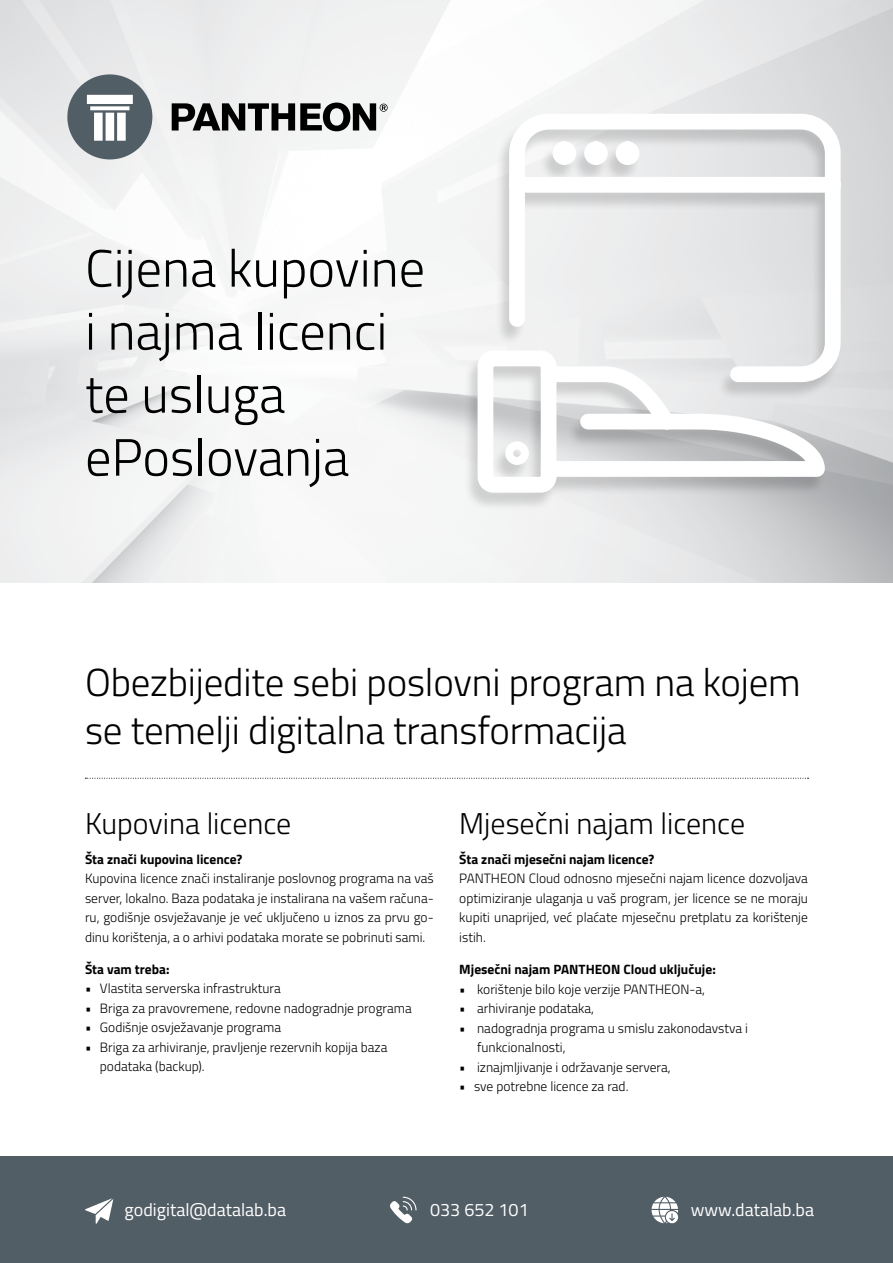
<style>
.page{position:relative;width:893px;height:1263px;background:#fff}
.page>*{position:absolute;margin:0;border:0;box-sizing:border-box;transform-origin:0 0}
.t1{font:300 52.5px/63px "Titillium";color:#000}
.t2{font:300 39px/48px "Titillium";letter-spacing:-.005em;color:#000}
.t3{font:300 30px "Titillium";color:#000}
.t4{font:18px "Titillium";color:#fff}
.t5{font:300 13.5px/19.5px "Titillium";color:#000;text-align:justify}
.t6{font:700 13.5px "Titillium";color:#000}
</style>
<div class="page">
<div style="left:0;top:1157px;width:893px;height:106px;background:#525e66"></div>
<svg style="left:390px;top:1197px;width:27px;height:26px"></svg>
<svg style="left:652px;top:1197px;width:26px;height:26px"></svg>
<svg style="left:85px;top:1198px;width:28px;height:26px"></svg>
<svg style="left:67px;top:74px;width:85px;height:85px"></svg>
<svg style="left:172px;top:103px;width:216px;height:28px"></svg>
<svg style="left:85px;top:778px;width:723px;height:1px"></svg>
<div style="left:463px;top:117px;width:379px;height:395px;background:#000;opacity:.15"></div>
<svg style="left:470px;top:106px;width:378px;height:394px"></svg>
<h1 class="t1" style="left:85px;top:234px;width:342px">Cijena kupovine i najma licenci te usluga ePoslovanja</h1>
<h2 class="t2" style="left:85px;top:657px;width:717px">Obezbijedite sebi poslovni program na kojem se temelji digitalna transformacija</h2>
<h3 class="t3" style="left:85px;top:801px;width:208px">Kupovina licence</h3>
<p class="t6" style="left:85px;top:849px;width:159px">Šta znači kupovina licence?</p>
<p class="t5" style="left:85px;top:868px;width:350px">Kupovina licence znači instaliranje poslovnog programa na vaš server, lokalno. Baza podataka je instalirana na vašem računa&shy;ru, godišnje osvježavanje je već uključeno u iznos za prvu go&shy;dinu korištenja, a o arhivi podataka morate se pobrinuti sami.</p>
<p class="t6" style="left:85px;top:959px;width:86px">Šta vam treba:</p>
<p class="t5" style="left:85px;top:978px;width:197px">• Vlastita serverska infrastruktura</p>
<p class="t5" style="left:85px;top:997px;width:328px">• Briga za pravovremene, redovne nadogradnje programa</p>
<p class="t5" style="left:85px;top:1017px;width:198px">• Godišnje osvježavanje programa</p>
<p class="t5" style="left:100px;top:1036px;width:289px;text-indent:-15px">• Briga za arhiviranje, pravljenje rezervnih kopija baza podataka (backup).</p>
<h3 class="t3" style="left:459px;top:801px;width:287px">Mjesečni najam licence</h3>
<p class="t6" style="left:459px;top:849px;width:197px">Šta znači mjesečni najam licence?</p>
<p class="t5" style="left:459px;top:868px;width:350px">PANTHEON Cloud odnosno mjesečni najam licence dozvoljava optimiziranje ulaganja u vaš program, jer licence se ne moraju kupiti unaprijed, već plaćate mjesečnu pretplatu za korištenje istih.</p>
<p class="t6" style="left:459px;top:959px;width:258px">Mjesečni najam PANTHEON Cloud uključuje:</p>
<p class="t5" style="left:459px;top:978px;width:247px">• korištenje bilo koje verzije PANTHEON-a,</p>
<p class="t5" style="left:459px;top:998px;width:136px">• arhiviranje podataka,</p>
<p class="t5" style="left:477px;top:1017px;width:272px;text-indent:-18px">• nadogradnja programa u smislu zakonodavstva i funkcionalnosti,</p>
<p class="t5" style="left:459px;top:1056px;width:213px">• iznajmljivanje i održavanje servera,</p>
<p class="t5" style="left:459px;top:1076px;width:171px">• sve potrebne licence za rad.</p>
<h3 class="t4" style="left:125px;top:1197px;width:163px">godigital@datalab.ba</h3>
<h3 class="t4" style="left:430px;top:1197px;width:100px">033 652 101</h3>
<h3 class="t4" style="left:691px;top:1197px;width:125px">www.datalab.ba</h3>
</div>
